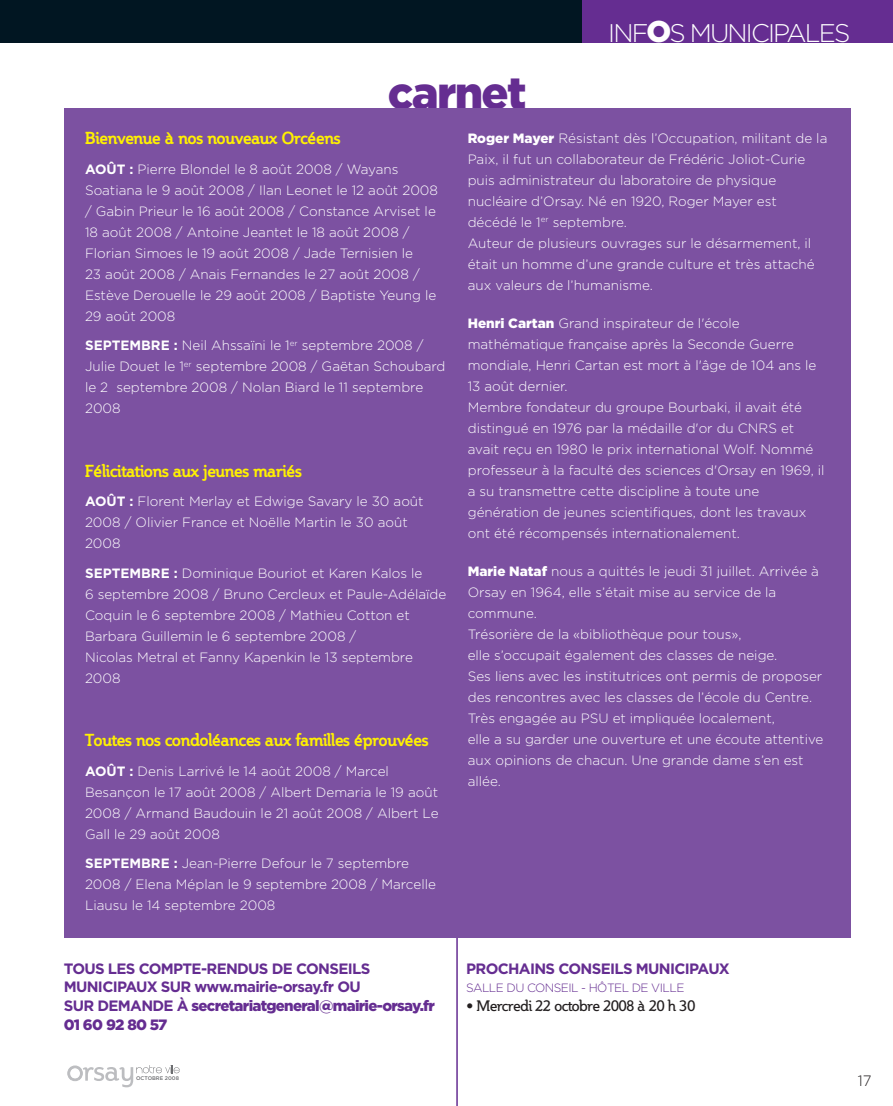
<style>
.page{position:relative;width:893px;height:1106px;background:#fff}
.page>*{position:absolute;margin:0;border:0;box-sizing:border-box;transform-origin:0 0}
.t1{font:900 45px "Gotham";letter-spacing:-.035em;color:#652d91}
.t2{font:300 25.5px "Gotham";letter-spacing:-.07em;color:#fff}
.t3{font:700 16.5px "Steinem";color:#fff101}
.t4{font:700 15px/18.8px "Gotham";letter-spacing:-.045em;color:#652d91}
.t5{font:15px "Steinem";letter-spacing:-.035em;color:#231f20}
.t6{font:300 15px "Gotham";color:#231f20}
.t7{font:300 13.5px/21px "Gotham";color:#fff}
.t8{font:300 12px "Gotham";letter-spacing:-.045em;color:#652d91}
.t9{font:500 5.25px "Gotham";color:#6c6d70}
.s1{font-weight:900;font-size:30px}
.s2{font-weight:700}
.s3{font-weight:900}
</style>
<div class="page">
<hr style="left:456px;top:937px;width:2px;height:169px;background:#652d91">
<div style="left:0;top:0;width:583px;height:43px;background:#011622"></div>
<div style="left:583px;top:0;width:310px;height:43px;background:#652d91"></div>
<div style="left:64px;top:108px;width:786px;height:830px;background:#7c51a1"></div>
<svg style="left:68px;top:1065px;width:112px;height:22px"></svg>
<h1 class="t1" style="left:388px;top:67px;width:140px">carnet</h1>
<h2 class="t2" style="left:608px;top:18px;width:244px">INF<span class="s1">O</span>S MUNICIPALES</h2>
<p class="t3" style="left:85px;top:129px;width:257px">Bienvenue à nos nouveaux Orcéens</p>
<p class="t7" style="left:85px;top:158px;width:354px"><span class="s2">AOÛT :</span> Pierre Blondel le 8 août 2008 / Wayans Soatiana le 9 août 2008 / Ilan Leonet le 12 août 2008 / Gabin Prieur le 16 août 2008 / Constance Arviset le 18 août 2008 / Antoine Jeantet le 18 août 2008 / Florian Simoes le 19 août 2008 / Jade Ternisien le<br>23 août 2008 / Anais Fernandes le 27 août 2008 / Estève Derouelle le 29 août 2008 / Baptiste Yeung le 29 août 2008</p>
<p class="t7" style="left:85px;top:335px;width:362px"><span class="s2">SEPTEMBRE :</span> Neil Ahssaïni le 1<sup>er</sup> septembre 2008 / Julie Douet le 1<sup>er</sup> septembre 2008 / Gaëtan Schoubard le 2 septembre 2008 / Nolan Biard le 11 septembre 2008</p>
<p class="t3" style="left:85px;top:461px;width:218px">Félicitations aux jeunes mariés</p>
<p class="t7" style="left:85px;top:491px;width:340px"><span class="s2">AOÛT :</span> Florent Merlay et Edwige Savary le 30 août<br>2008 / Olivier France et Noëlle Martin le 30 août<br>2008</p>
<p class="t7" style="left:85px;top:562px;width:363px"><span class="s2">SEPTEMBRE :</span> Dominique Bouriot et Karen Kalos le<br>6 septembre 2008 / Bruno Cercleux et Paule-Adélaïde Coquin le 6 septembre 2008 / Mathieu Cotton et Barbara Guillemin le 6 septembre 2008 /<br>Nicolas Metral et Fanny Kapenkin le 13 septembre 2008</p>
<p class="t3" style="left:85px;top:731px;width:345px">Toutes nos condoléances aux familles éprouvées</p>
<p class="t7" style="left:85px;top:760px;width:355px"><span class="s2">AOÛT :</span> Denis Larrivé le 14 août 2008 / Marcel Besançon le 17 août 2008 / Albert Demaria le 19 août 2008 / Armand Baudouin le 21 août 2008 / Albert Le Gall le 29 août 2008</p>
<p class="t7" style="left:85px;top:853px;width:352px"><span class="s2">SEPTEMBRE :</span> Jean-Pierre Defour le 7 septembre<br>2008 / Elena Méplan le 9 septembre 2008 / Marcelle<br>Liausu le 14 septembre 2008</p>
<p class="t7" style="left:468px;top:127px;width:361px"><span class="s3">Roger Mayer</span> Résistant dès l’Occupation, militant de la Paix, il fut un collaborateur de Frédéric Joliot-Curie puis administrateur du laboratoire de physique nucléaire d’Orsay. Né en 1920, Roger Mayer est décédé le 1<sup>er</sup> septembre.<br>Auteur de plusieurs ouvrages sur le désarmement, il était un homme d’une grande culture et très attaché aux valeurs de l’humanisme.</p>
<p class="t7" style="left:468px;top:312px;width:358px"><span class="s3">Henri Cartan</span> Grand inspirateur de l'école mathématique française après la Seconde Guerre mondiale, Henri Cartan est mort à l'âge de 104 ans le 13 août dernier.<br>Membre fondateur du groupe Bourbaki, il avait été distingué en 1976 par la médaille d'or du CNRS et avait reçu en 1980 le prix international Wolf. Nommé professeur à la faculté des sciences d'Orsay en 1969, il a su transmettre cette discipline à toute une génération de jeunes scientifiques, dont les travaux ont été récompensés internationalement.</p>
<p class="t7" style="left:468px;top:561px;width:357px"><span class="s3">Marie Nataf</span> nous a quittés le jeudi 31 juillet. Arrivée à Orsay en 1964, elle s’était mise au service de la commune.<br>Trésorière de la «bibliothèque pour tous»,<br>elle s’occupait également des classes de neige.<br>Ses liens avec les institutrices ont permis de proposer des rencontres avec les classes de l’école du Centre.<br>Très engagée au PSU et impliquée localement,<br>elle a su garder une ouverture et une écoute attentive aux opinions de chacun. Une grande dame s’en est allée.</p>
<p class="t4" style="left:64px;top:959px;width:373px">TOUS LES COMPTE-RENDUS DE CONSEILS MUNICIPAUX SUR www.mairie-orsay.fr OU<br>SUR DEMANDE À <span class="s3">secretariatgeneral@mairie-orsay.fr 01 60 92 80 57</span></p>
<p class="t4" style="left:466px;top:959px;width:265px">PROCHAINS CONSEILS MUNICIPAUX</p>
<p class="t8" style="left:466px;top:981px;width:220px">SALLE DU CONSEIL - HÔTEL DE VILLE</p>
<p class="t5" style="left:466px;top:997px;width:231px">• Mercredi 22 octobre 2008 à 20 h 30</p>
<p class="t9" style="left:136px;top:1075px;width:44px">OCTOBRE 2008</p>
<p class="t6" style="left:858px;top:1072px;width:15px">17</p>
</div>
